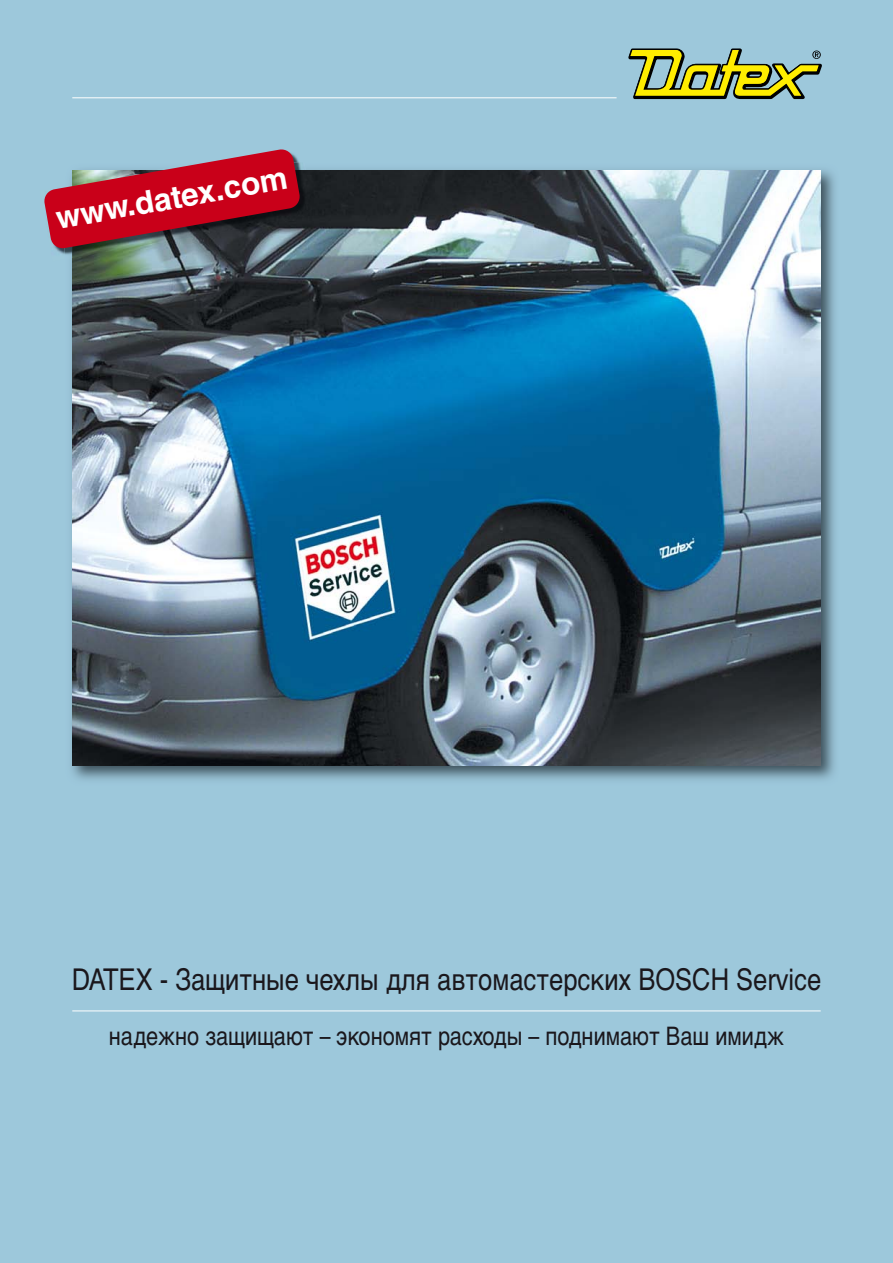
<style>
.page{position:relative;width:893px;height:1263px;background:#9dc8db}
.page>*{position:absolute;margin:0;border:0;box-sizing:border-box;transform-origin:0 0}
.t1{font:700 31.5px "Helvetica Cyr";color:#fff}
.t2{font:30px "Helvetica Cyr Upright";color:#1a171c;scale:.85 1}
.t3{font:25.5px "Helvetica Cyr Upright";color:#1a171c;scale:.85 1}
</style>
<div class="page">
<hr style="left:72px;top:1010px;width:749px;height:1px;background:#fff">
<img style="left:71px;top:169px;width:764px;height:611px">
<img style="left:72px;top:170px;width:749px;height:595px">
<hr style="left:72px;top:97px;width:545px;height:1px;background:#fff">
<svg style="left:628px;top:48px;width:194px;height:52px"></svg>
<img style="left:56px;top:249px;width:9px;height:5px">
<img style="left:65px;top:249px;width:7px;height:10px">
<img style="left:72px;top:170px;width:242px;height:88px">
<svg style="left:44px;top:149px;width:257px;height:100px"></svg>
<p class="t1" style="left:54px;top:206px;width:236px;rotate:-10deg">www.datex.com</p>
<p class="t2" style="left:72px;top:968px;width:883px">DATEX - Защитные чехлы для автомастерских BOSCH Service</p>
<p class="t3" style="left:109px;top:1027px;width:796px">надежно защищают – экономят расходы – поднимают Ваш имидж</p>
</div>
